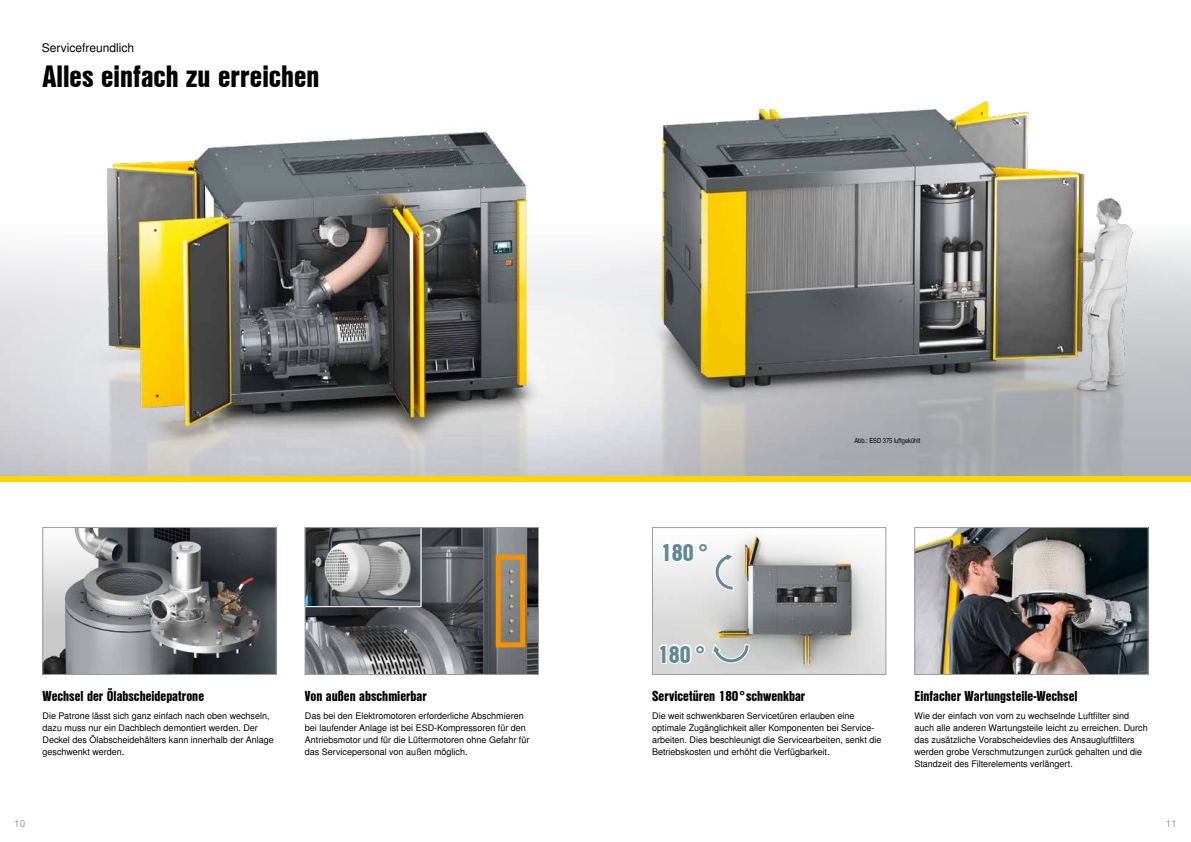
<style>
.page{position:relative;width:1191px;height:842px;background:#fff}
.page>*{position:absolute;margin:0;border:0;box-sizing:border-box;transform-origin:0 0}
.t1{font:30px "Nimbus San L Bla Con";color:#000}
.t2{font:23.6px "Nimbus San L Bla Con";color:#618994}
.t3{font:14px "Nimbus San L Bla Con";color:#000}
.t4{font:12px "Nimbus San L";color:#000}
.t5{font:10px "Nimbus San L";color:#9d9d9c}
.t6{font:9px/12px "Nimbus San L";color:#000}
.t7{font:7px "Nimbus San L Reg Con";color:#000}
</style>
<div class="page">
<img style="left:0;top:101px;width:1191px;height:375px">
<img style="left:654px;top:535px;width:230px;height:138px">
<div style="left:652px;top:527px;width:234px;height:148px;border:1px solid #9d9d9c"></div>
<img style="left:916px;top:529px;width:230px;height:144px">
<div style="left:914px;top:527px;width:234px;height:148px;border:1px solid #9d9d9c"></div>
<img style="left:307px;top:529px;width:230px;height:144px">
<div style="left:305px;top:527px;width:234px;height:148px;border:1px solid #9d9d9c"></div>
<div style="left:495px;top:555px;width:30px;height:92px;border:5px solid #f39200"></div>
<svg style="left:304px;top:527px;width:118px;height:81px"></svg>
<div style="left:0;top:476px;width:1191px;height:6px;background:#ffd500"></div>
<svg style="left:660px;top:540px;width:75px;height:51px"></svg>
<svg style="left:658px;top:642px;width:92px;height:24px"></svg>
<img style="left:45px;top:529px;width:229px;height:144px">
<div style="left:43px;top:527px;width:233px;height:148px;border:1px solid #9d9d9c"></div>
<h3 class="t4" style="left:42px;top:40px;width:94px">Servicefreundlich</h3>
<h1 class="t1" style="left:43px;top:53px;width:278px">Alles einfach zu erreichen</h1>
<h3 class="t3" style="left:43px;top:685px;width:163px">Wechsel der Ölabscheidepatrone</h3>
<p class="t6" style="left:43px;top:710px;width:233px">Die Patrone lässt sich ganz einfach nach oben wechseln, dazu muss nur ein Dachblech demontiert werden. Der Deckel des Ölabscheidehälters kann innerhalb der Anlage geschwenkt werden.</p>
<h3 class="t3" style="left:305px;top:685px;width:123px">Von außen abschmierbar</h3>
<p class="t6" style="left:305px;top:710px;width:226px">Das bei den Elektromotoren erforderliche Abschmieren bei laufender Anlage ist bei ESD-Kompressoren für den Antriebsmotor und für die Lüftermotoren ohne Gefahr für das Servicepersonal von außen möglich.</p>
<h2 class="t2" style="left:660px;top:534px;width:50px">180°</h2>
<p class="t7" style="left:854px;top:436px;width:67px">Abb.: ESD 375 luftgekühlt</p>
<h2 class="t2" style="left:658px;top:636px;width:50px">180°</h2>
<h3 class="t3" style="left:652px;top:685px;width:155px">Servicetüren 180°schwenkbar</h3>
<p class="t6" style="left:652px;top:710px;width:231px">Die weit schwenkbaren Servicetüren erlauben eine optimale Zugänglichkeit aller Komponenten bei Service&shy;arbeiten. Dies beschleunigt die Servicearbeiten, senkt die Betriebskosten und erhöht die Verfügbarkeit.</p>
<h3 class="t3" style="left:914px;top:685px;width:165px">Einfacher Wartungsteile-Wechsel</h3>
<p class="t6" style="left:914px;top:710px;width:235px">Wie der einfach von vorn zu wechselnde Luftfilter sind auch alle anderen Wartungsteile leicht zu erreichen. Durch das zusätzliche Vorabscheidevlies des Ansaugluftfilters werden grobe Verschmutzungen zurück gehalten und die Standzeit des Filterelements verlängert.</p>
<p class="t5" style="left:14px;top:817px;width:13px">10</p>
<p class="t5" style="left:1165px;top:817px;width:13px">11</p>
</div>
